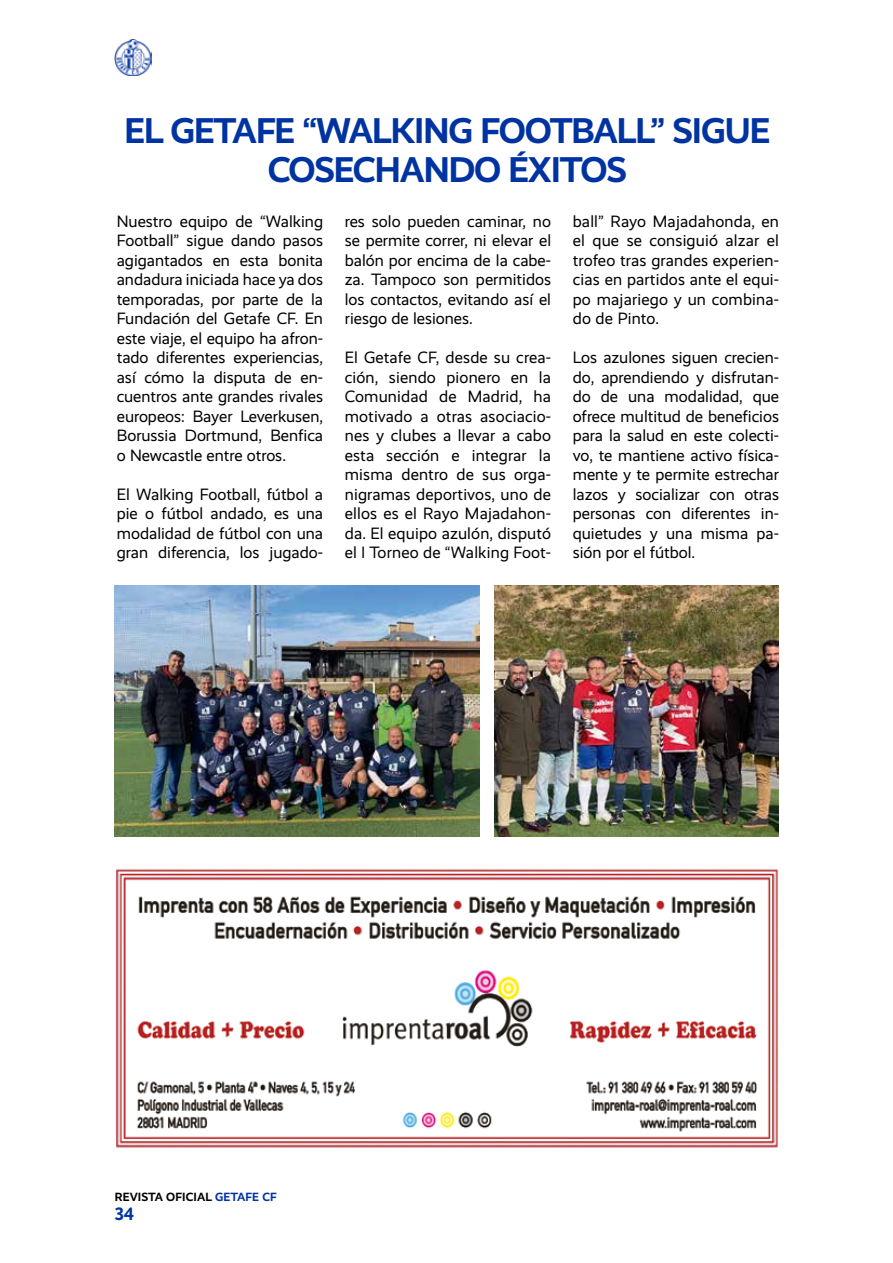
<style>
.page{position:relative;width:893px;height:1263px;background:#fff}
.page>*{position:absolute;margin:0;border:0;box-sizing:border-box;transform-origin:0 0}
.t1{font:700 36px/39px "Realist";letter-spacing:-.03em;color:#0033a2;text-align:center}
.t2{font:700 18px "Realist";color:#0033a2}
.t3{font:16.5px/19.5px "Realist";color:#000;text-align:justify}
.t4{font:700 12px "Realist";letter-spacing:.01em;color:#000}
.s1{color:#0033a2}
</style>
<div class="page">
<img style="left:115px;top:39px;width:36px;height:37px">
<img style="left:116px;top:869px;width:662px;height:279px">
<img style="left:115px;top:586px;width:365px;height:251px">
<img style="left:495px;top:586px;width:283px;height:251px">
<h1 class="t1" style="left:124px;top:111px;width:647px">EL GETAFE “WALKING FOOTBALL” SIGUE<br>COSECHANDO ÉXITOS</h1>
<p class="t3" style="left:117px;top:211px;width:208px">Nuestro equipo de “Walking Football” sigue dando pasos agigantados en esta bonita andadura iniciada hace ya dos temporadas, por parte de la Fundación del Getafe CF. En este viaje, el equipo ha afron&shy;tado diferentes experiencias, así cómo la disputa de en&shy;cuentros ante grandes rivales europeos: Bayer Leverkusen, Borussia Dortmund, Benfica o Newcastle entre otros.</p>
<p class="t3" style="left:117px;top:484px;width:208px">El Walking Football, fútbol a pie o fútbol andado, es una modalidad de fútbol con una gran diferencia, los jugado-</p>
<p class="t3" style="left:345px;top:211px;width:208px">res solo pueden caminar, no se permite correr, ni elevar el balón por encima de la cabe&shy;za. Tampoco son permitidos los contactos, evitando así el riesgo de lesiones.</p>
<p class="t3" style="left:345px;top:348px;width:208px">El Getafe CF, desde su crea&shy;ción, siendo pionero en la Comunidad de Madrid, ha motivado a otras asociacio&shy;nes y clubes a llevar a cabo esta sección e integrar la misma dentro de sus orga&shy;nigramas deportivos, uno de ellos es el Rayo Majadahon&shy;da. El equipo azulón, disputó el I Torneo de “Walking Foot-</p>
<p class="t3" style="left:573px;top:212px;width:208px">ball” Rayo Majadahonda, en el que se consiguió alzar el trofeo tras grandes experien&shy;cias en partidos ante el equi&shy;po majariego y un combina&shy;do de Pinto.</p>
<p class="t3" style="left:573px;top:348px;width:208px">Los azulones siguen crecien&shy;do, aprendiendo y disfrutan&shy;do de una modalidad, que ofrece multitud de beneficios para la salud en este colecti&shy;vo, te mantiene activo física&shy;mente y te permite estrechar lazos y socializar con otras personas con diferentes in&shy;quietudes y una misma pa&shy;sión por el fútbol.</p>
<p class="t4" style="left:115px;top:1190px;width:163px">REVISTA OFICIAL <span class="s1">GETAFE CF</span></p>
<p class="t2" style="left:115px;top:1204px;width:21px">34</p>
</div>
